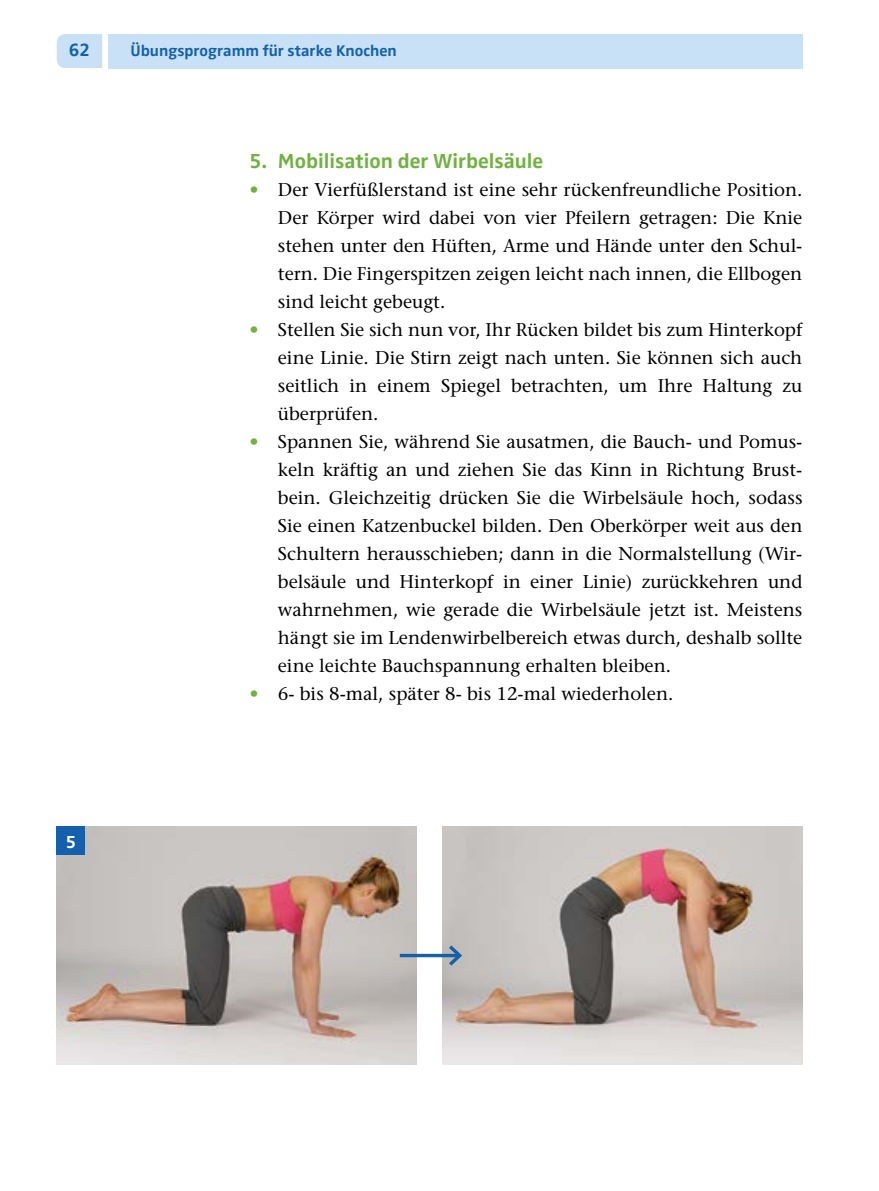
<style>
.page{position:relative;width:879px;height:1191px;background:#fff}
.page>*{position:absolute;margin:0;border:0;box-sizing:border-box;transform-origin:0 0}
.t1{font:700 21px "Zwo Pro";color:#70b13f}
.t2{font:18.4px/28px "Stone Serif";color:#000;text-align:justify}
.t3{font:700 18.4px "Zwo Pro";color:#1560ab}
.t4{font:700 18px "Zwo Pro";color:#fff}
.t5{font:700 16px "Zwo Pro";color:#1560ab}
.s1{color:#70b13f}
</style>
<div class="page">
<div style="left:57px;top:34px;width:45px;height:34px;background:#c8e1f6"></div>
<div style="left:108px;top:34px;width:694px;height:34px;background:#c8e1f6"></div>
<img style="left:442px;top:826px;width:360px;height:238px">
<img style="left:57px;top:826px;width:360px;height:238px">
<div style="left:57px;top:826px;width:28px;height:29px;background:#1560ab"></div>
<svg style="left:400px;top:953px;width:45px;height:4px"></svg>
<svg style="left:445px;top:942px;width:20px;height:27px"></svg>
<p class="t3" style="left:69px;top:39px;width:23px">62</p>
<p class="t5" style="left:130px;top:41px;width:268px">Übungsprogramm für starke Knochen</p>
<p class="t4" style="left:66px;top:831px;width:12px">5</p>
<p class="t1" style="left:249px;top:149px;width:295px">5. Mobilisation der Wirbelsäule</p>
<p class="t2" style="left:278px;top:176px;width:526px;text-indent:-28px"><span class="s1">•</span> Der Vierfüßlerstand ist eine sehr rückenfreundliche Position.<br>Der Körper wird dabei von vier Pfeilern getragen: Die Knie stehen unter den Hüften, Arme und Hände unter den Schul&shy;tern. Die Fingerspitzen zeigen leicht nach innen, die Ellbogen sind leicht gebeugt.</p>
<p class="t2" style="left:278px;top:316px;width:526px;text-indent:-28px"><span class="s1">•</span> Stellen Sie sich nun vor, Ihr Rücken bildet bis zum Hinterkopf eine Linie. Die Stirn zeigt nach unten. Sie können sich auch seitlich in einem Spiegel betrachten, um Ihre Haltung zu überprüfen.</p>
<p class="t2" style="left:278px;top:428px;width:526px;text-indent:-28px"><span class="s1">•</span> Spannen Sie, während Sie ausatmen, die Bauch- und Pomus&shy;keln kräftig an und ziehen Sie das Kinn in Richtung Brust&shy;bein. Gleichzeitig drücken Sie die Wirbelsäule hoch, sodass Sie einen Katzenbuckel bilden. Den Oberkörper weit aus den Schultern herausschieben; dann in die Normalstellung (Wir&shy;belsäule und Hinterkopf in einer Linie) zurückkehren und wahrnehmen, wie gerade die Wirbelsäule jetzt ist. Meistens hängt sie im Lendenwirbelbereich etwas durch, deshalb sollte eine leichte Bauchspannung erhalten bleiben.</p>
<p class="t2" style="left:249px;top:680px;width:425px"><span class="s1">•</span> 6- bis 8-mal, später 8- bis 12-mal wiederholen.</p>
</div>
